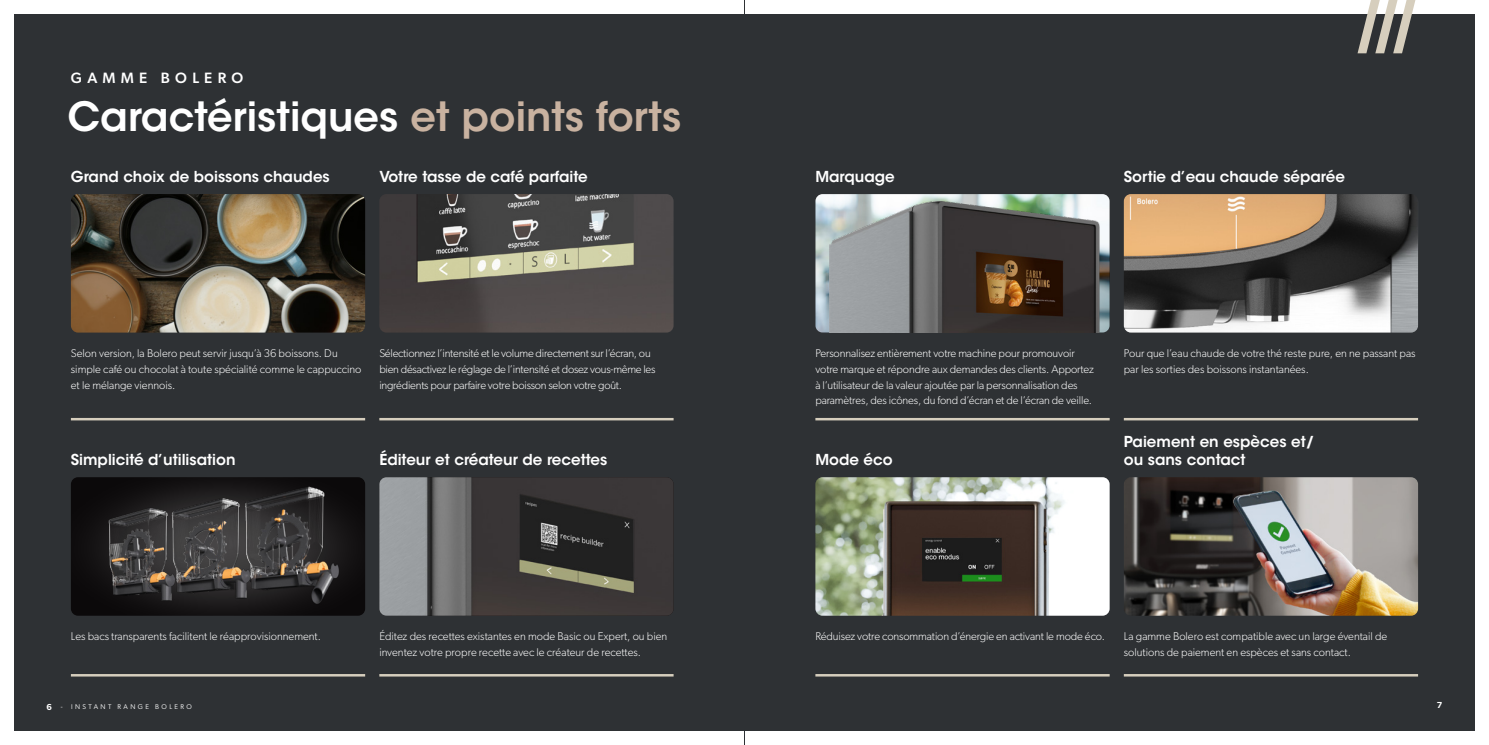
<style>
.page{position:relative;width:1489px;height:745px;background:#fff}
.page>*{position:absolute;margin:0;border:0;box-sizing:border-box;transform-origin:0 0}
.t1{font:600 40px "ITC Avant Garde Std";color:#fff}
.t2{font:600 15px/17.5px "ITC Avant Garde Std";color:#fff}
.t3{font:500 15px "Gibson";letter-spacing:.35em;color:#fff}
.t4{font:300 11.25px/15.6px "Gibson";letter-spacing:-.005em;color:#fff}
.t5{font:600 8.75px "Gibson";color:#fff}
.t6{font:6.88px "Gibson";letter-spacing:.35em;color:#fff}
.s1{color:#c9b2a0}
.s2{font-weight:600;font-size:8.75px}
</style>
<div class="page">
<div style="left:14px;top:14px;width:1460px;height:716px;background:#2e3134"></div>
<img style="left:71px;top:194px;width:294px;height:138px">
<img style="left:815px;top:477px;width:294px;height:138px">
<img style="left:379px;top:194px;width:294px;height:138px">
<img style="left:1123px;top:194px;width:294px;height:138px">
<img style="left:379px;top:477px;width:294px;height:138px">
<img style="left:1124px;top:477px;width:293px;height:138px">
<svg style="left:1357px;top:0;width:58px;height:53px"></svg>
<hr style="left:71px;top:417px;width:294px;height:3px;background:#d6cebd">
<hr style="left:71px;top:673px;width:294px;height:3px;background:#d6cebd">
<hr style="left:815px;top:417px;width:294px;height:3px;background:#d6cebd">
<hr style="left:815px;top:673px;width:294px;height:3px;background:#d6cebd">
<hr style="left:379px;top:417px;width:294px;height:3px;background:#d6cebd">
<hr style="left:379px;top:673px;width:294px;height:3px;background:#d6cebd">
<hr style="left:1123px;top:417px;width:294px;height:3px;background:#d6cebd">
<hr style="left:1123px;top:673px;width:294px;height:3px;background:#d6cebd">
<img style="left:90px;top:481px;width:257px;height:134px">
<img style="left:815px;top:194px;width:294px;height:138px">
<img style="left:829px;top:201px;width:281px;height:131px">
<hr style="left:744px;top:0;width:1px;height:744px;background:#2e3134">
<h2 class="t3" style="left:71px;top:69px;width:174px">GAMME BOLERO</h2>
<h1 class="t1" style="left:67px;top:91px;width:615px">Caractéristiques <span class="s1">et points forts</span></h1>
<h2 class="t2" style="left:379px;top:167px;width:210px">Votre tasse de café parfaite</h2>
<h2 class="t2" style="left:1123px;top:167px;width:223px">Sortie d’eau chaude séparée</h2>
<h2 class="t2" style="left:71px;top:167px;width:260px">Grand choix de boissons chaudes</h2>
<h2 class="t2" style="left:815px;top:167px;width:81px">Marquage</h2>
<p class="t4" style="left:71px;top:345px;width:292px">Selon version, la Bolero peut servir jusqu’à 36 boissons. Du simple café ou chocolat à toute spécialité comme le cappuccino et le mélange viennois.</p>
<p class="t4" style="left:815px;top:345px;width:280px">Personnalisez entièrement votre machine pour promouvoir votre marque et répondre aux demandes des clients. Apportez à l’utilisateur de la valeur ajoutée par la personnalisation des paramètres, des icônes, du fond d’écran et de l’écran de veille.</p>
<p class="t4" style="left:379px;top:345px;width:278px">Sélectionnez l’intensité et le volume directement sur l’écran, ou bien désactivez le réglage de l’intensité et dosez vous-même les ingrédients pour parfaire votre boisson selon votre goût.</p>
<p class="t4" style="left:1123px;top:345px;width:293px">Pour que l’eau chaude de votre thé reste pure, en ne passant pas par les sorties des boissons instantanées.</p>
<h2 class="t2" style="left:379px;top:450px;width:229px">Éditeur et créateur de recettes</h2>
<h2 class="t2" style="left:71px;top:450px;width:166px">Simplicité d’utilisation</h2>
<h2 class="t2" style="left:815px;top:450px;width:79px">Mode éco</h2>
<h2 class="t2" style="left:1123px;top:432px;width:192px">Paiement en espèces et/ ou sans contact</h2>
<p class="t4" style="left:379px;top:628px;width:289px">Éditez des recettes existantes en mode Basic ou Expert, ou bien inventez votre propre recette avec le créateur de recettes.</p>
<p class="t4" style="left:1123px;top:628px;width:265px">La gamme Bolero est compatible avec un large éventail de solutions de paiement en espèces et sans contact.</p>
<p class="t4" style="left:71px;top:628px;width:251px">Les bacs transparents facilitent le réapprovisionnement.</p>
<p class="t4" style="left:815px;top:628px;width:291px">Réduisez votre consommation d’énergie en activant le mode éco.</p>
<p class="t6" style="left:47px;top:701px;width:147px"><span class="s2">6</span> - INSTANT RANGE BOLERO</p>
<p class="t5" style="left:1436px;top:699px;width:7px">7</p>
</div>
